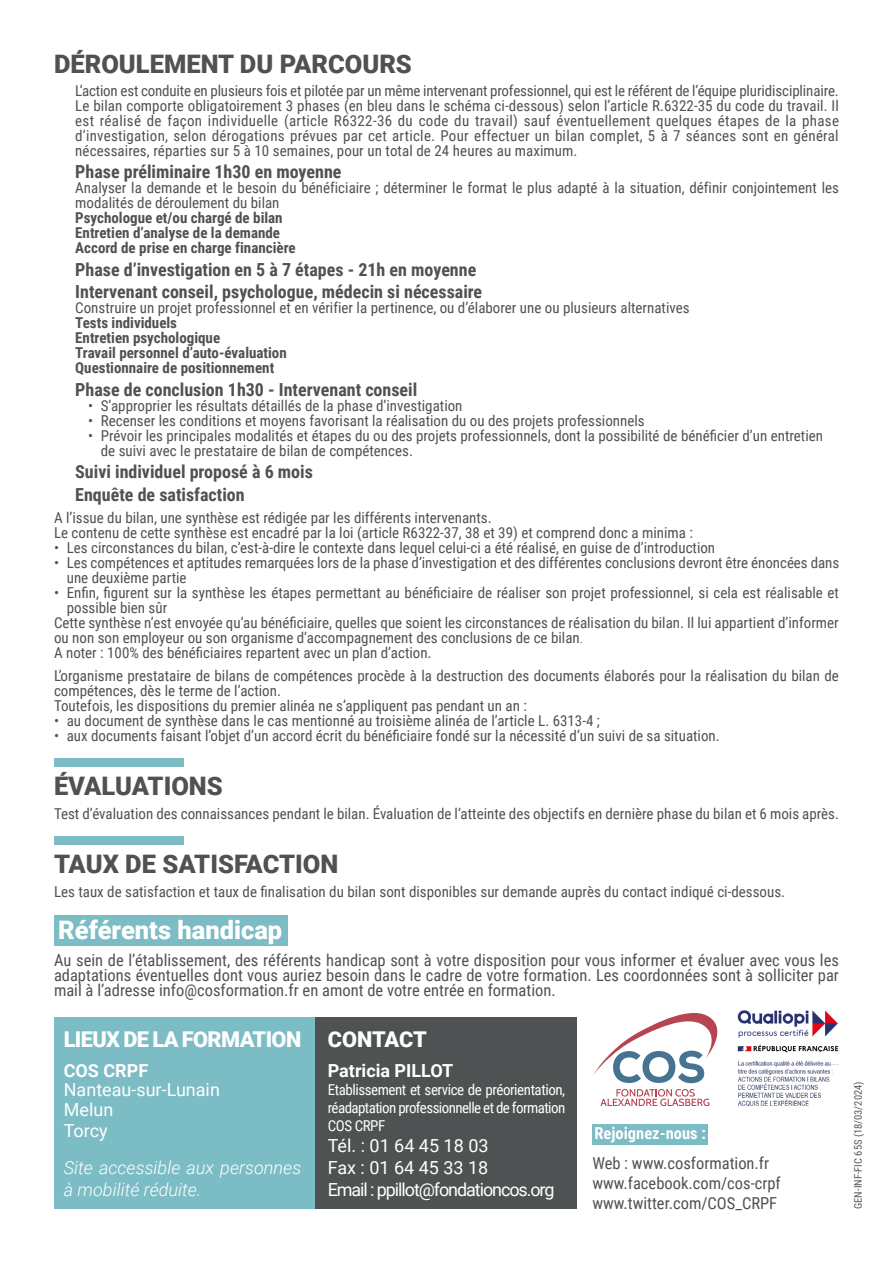
<style>
.page{position:relative;width:893px;height:1263px;background:#fff}
.page>*{position:absolute;margin:0;border:0;box-sizing:border-box;transform-origin:0 0}
.t1{font:900 25.5px "Roboto";color:#4f5252}
.t2{font:900 25.5px "Roboto";color:#fff}
.t3{font:900 21.75px "Roboto";letter-spacing:-.03em;color:#fff}
.t4{font:900 21.75px "Roboto";letter-spacing:-.01em;color:#fff}
.t5{font:700 18px "Roboto Condensed";color:#4f5252}
.t6{font:18px "Roboto";color:#fff}
.t7{font:italic 300 18px/21.6px "Roboto";color:#fff}
.t8{font:18px "Roboto";letter-spacing:-.06em;color:#fff}
.t9{font:700 18px "Roboto";color:#fff}
.t10{font:16.5px/15px "Roboto Condensed";color:#4f5252;text-align:justify}
.t11{font:700 16.5px "Roboto Condensed";color:#fff}
.t12{font:15px/15px "Roboto Condensed";color:#4f5252}
.t13{font:700 15px "Roboto Condensed";color:#4f5252}
.t14{font:15px/18px "Roboto Condensed";letter-spacing:-.04em;color:#fff;text-align:justify}
.t15{font:10.5px "Roboto Condensed";color:#575756}
.s1{font-weight:300}
</style>
<div class="page">
<div style="left:54px;top:758px;width:129px;height:9px;background:#7cbcc5"></div>
<div style="left:54px;top:836px;width:129px;height:9px;background:#7cbcc5"></div>
<div style="left:592px;top:1125px;width:116px;height:20px;background:#7cbcc5"></div>
<div style="left:54px;top:1017px;width:262px;height:192px;background:#7cbcc5"></div>
<div style="left:316px;top:1017px;width:261px;height:192px;background:#4f5252"></div>
<svg style="left:600px;top:1089px;width:109px;height:17px"></svg>
<svg style="left:593px;top:1013px;width:125px;height:70px"></svg>
<img style="left:737px;top:1011px;width:102px;height:95px">
<div style="left:54px;top:915px;width:233px;height:30px;background:#7cbcc5"></div>
<p class="t1" style="left:54px;top:46px;width:359px">DÉROULEMENT DU PARCOURS</p>
<p class="t12" style="left:75px;top:82px;width:765px;text-align:justify">L’action est conduite en plusieurs fois et pilotée par un même intervenant professionnel, qui est le référent de l’équipe pluridisciplinaire.<br>Le bilan comporte obligatoirement 3 phases (en bleu dans le schéma ci-dessous) selon l’article R.6322-35 du code du travail. Il est réalisé de façon individuelle (article R6322-36 du code du travail) sauf éventuellement quelques étapes de la phase d’investigation, selon dérogations prévues par cet article. Pour effectuer un bilan complet, 5 à 7 séances sont en général nécessaires, réparties sur 5 à 10 semaines, pour un total de 24 heures au maximum.</p>
<p class="t5" style="left:75px;top:159px;width:268px">Phase préliminaire 1h30 en moyenne</p>
<p class="t12" style="left:75px;top:180px;width:765px">Analyser la demande et le besoin du bénéficiaire ; déterminer le format le plus adapté à la situation, définir conjointement les modalités de déroulement du bilan</p>
<p class="t13" style="left:75px;top:207px;width:209px">Psychologue et/ou chargé de bilan</p>
<p class="t13" style="left:75px;top:222px;width:206px">Entretien d’analyse de la demande</p>
<p class="t13" style="left:75px;top:237px;width:222px">Accord de prise en charge financière</p>
<p class="t5" style="left:75px;top:257px;width:403px">Phase d’investigation en 5 à 7 étapes - 21h en moyenne</p>
<p class="t5" style="left:75px;top:279px;width:408px">Intervenant conseil, psychologue, médecin si nécessaire</p>
<p class="t12" style="left:75px;top:300px;width:616px">Construire un projet professionnel et en vérifier la pertinence, ou d’élaborer une ou plusieurs alternatives</p>
<p class="t13" style="left:75px;top:312px;width:103px">Tests individuels</p>
<p class="t13" style="left:75px;top:327px;width:146px">Entretien psychologique</p>
<p class="t13" style="left:75px;top:342px;width:213px">Travail personnel d’auto-évaluation</p>
<p class="t13" style="left:75px;top:357px;width:201px">Questionnaire de positionnement</p>
<p class="t5" style="left:75px;top:377px;width:344px">Phase de conclusion 1h30 - Intervenant conseil</p>
<p class="t12" style="left:88px;top:397px;width:376px">• S’approprier les résultats détaillés de la phase d’investigation</p>
<p class="t12" style="left:88px;top:412px;width:558px">• Recenser les conditions et moyens favorisant la réalisation du ou des projets professionnels</p>
<p class="t12" style="left:101px;top:427px;width:724px;text-indent:-13px">• Prévoir les principales modalités et étapes du ou des projets professionnels, dont la possibilité de bénéficier d’un entretien de suivi avec le prestataire de bilan de compétences.</p>
<p class="t5" style="left:75px;top:459px;width:239px">Suivi individuel proposé à 6 mois</p>
<p class="t5" style="left:75px;top:482px;width:171px">Enquête de satisfaction</p>
<p class="t12" style="left:54px;top:510px;width:439px">A l’issue du bilan, une synthèse est rédigée par les différents intervenants.</p>
<p class="t12" style="left:54px;top:525px;width:640px">Le contenu de cette synthèse est encadré par la loi (article R6322-37, 38 et 39) et comprend donc a minima :</p>
<p class="t12" style="left:54px;top:540px;width:663px">• Les circonstances du bilan, c’est-à-dire le contexte dans lequel celui-ci a été réalisé, en guise de d’introduction</p>
<p class="t12" style="left:67px;top:555px;width:774px;text-indent:-13px">• Les compétences et aptitudes remarquées lors de la phase d’investigation et des différentes conclusions devront être énoncées dans une deuxième partie</p>
<p class="t12" style="left:67px;top:585px;width:774px;text-indent:-13px">• Enfin, figurent sur la synthèse les étapes permettant au bénéficiaire de réaliser son projet professionnel, si cela est réalisable et possible bien sûr</p>
<p class="t12" style="left:54px;top:615px;width:786px">Cette synthèse n’est envoyée qu’au bénéficiaire, quelles que soient les circonstances de réalisation du bilan. Il lui appartient d’informer ou non son employeur ou son organisme d’accompagnement des conclusions de ce bilan<span class="s1">.</span></p>
<p class="t12" style="left:54px;top:645px;width:379px">A noter : 100% des bénéficiaires repartent avec un plan d’action.</p>
<p class="t12" style="left:54px;top:667px;width:786px">L’organisme prestataire de bilans de compétences procède à la destruction des documents élaborés pour la réalisation du bilan de compétences, dès le terme de l’action.</p>
<p class="t12" style="left:54px;top:697px;width:474px">Toutefois, les dispositions du premier alinéa ne s’appliquent pas pendant un an :</p>
<p class="t12" style="left:54px;top:712px;width:547px">• au document de synthèse dans le cas mentionné au troisième alinéa de l’article L. 6313-4 ;</p>
<p class="t12" style="left:54px;top:727px;width:667px">• aux documents faisant l’objet d’un accord écrit du bénéficiaire fondé sur la nécessité d’un suivi de sa situation.</p>
<p class="t1" style="left:54px;top:768px;width:170px">ÉVALUATIONS</p>
<p class="t12" style="left:54px;top:805px;width:786px">Test d’évaluation des connaissances pendant le bilan. Évaluation de l’atteinte des objectifs en dernière phase du bilan et 6 mois après.</p>
<p class="t1" style="left:54px;top:846px;width:286px">TAUX DE SATISFACTION</p>
<p class="t12" style="left:54px;top:883px;width:733px">Les taux de satisfaction et taux de finalisation du bilan sont disponibles sur demande auprès du contact indiqué ci-dessous.</p>
<p class="t2" style="left:58px;top:912px;width:226px">Référents handicap</p>
<p class="t10" style="left:54px;top:952px;width:786px">Au sein de l’établissement, des référents handicap sont à votre disposition pour vous informer et évaluer avec vous les adaptations éventuelles dont vous auriez besoin dans le cadre de votre formation. Les coordonnées sont à solliciter par mail à l’adresse info@cosformation.fr en amont de votre entrée en formation.</p>
<p class="t3" style="left:64px;top:1024px;width:239px">LIEUX DE LA FORMATION</p>
<p class="t9" style="left:64px;top:1058px;width:86px">COS CRPF</p>
<p class="t6" style="left:64px;top:1077px;width:158px">Nanteau-sur-Lunain</p>
<p class="t6" style="left:64px;top:1097px;width:51px">Melun</p>
<p class="t6" style="left:64px;top:1118px;width:45px">Torcy</p>
<p class="t7" style="left:64px;top:1156px;width:239px">Site accessible aux personnes à mobilité réduite.</p>
<p class="t4" style="left:328px;top:1024px;width:100px">CONTACT</p>
<p class="t9" style="left:328px;top:1058px;width:127px">Patricia PILLOT</p>
<p class="t14" style="left:328px;top:1080px;width:239px">Etablissement et service de préorientation, réadaptation professionnelle et de formation COS CRPF</p>
<p class="t6" style="left:328px;top:1133px;width:162px">Tél. : 01 64 45 18 03</p>
<p class="t6" style="left:328px;top:1155px;width:162px">Fax : 01 64 45 33 18</p>
<p class="t8" style="left:328px;top:1177px;width:228px">Email : ppillot@fondationcos.org</p>
<p class="t11" style="left:594px;top:1122px;width:113px">Rejoignez-nous :</p>
<p class="t10" style="left:592px;top:1155px;width:178px">Web : www.cosformation.fr</p>
<p class="t10" style="left:592px;top:1175px;width:190px">www.facebook.com/cos-crpf</p>
<p class="t10" style="left:592px;top:1195px;width:186px">www.twitter.com/COS_CRPF</p>
<p class="t15" style="left:851px;top:1209px;width:129px;rotate:-90deg">GEN-INF-FIC 65S (18/03/2024)</p>
</div>
